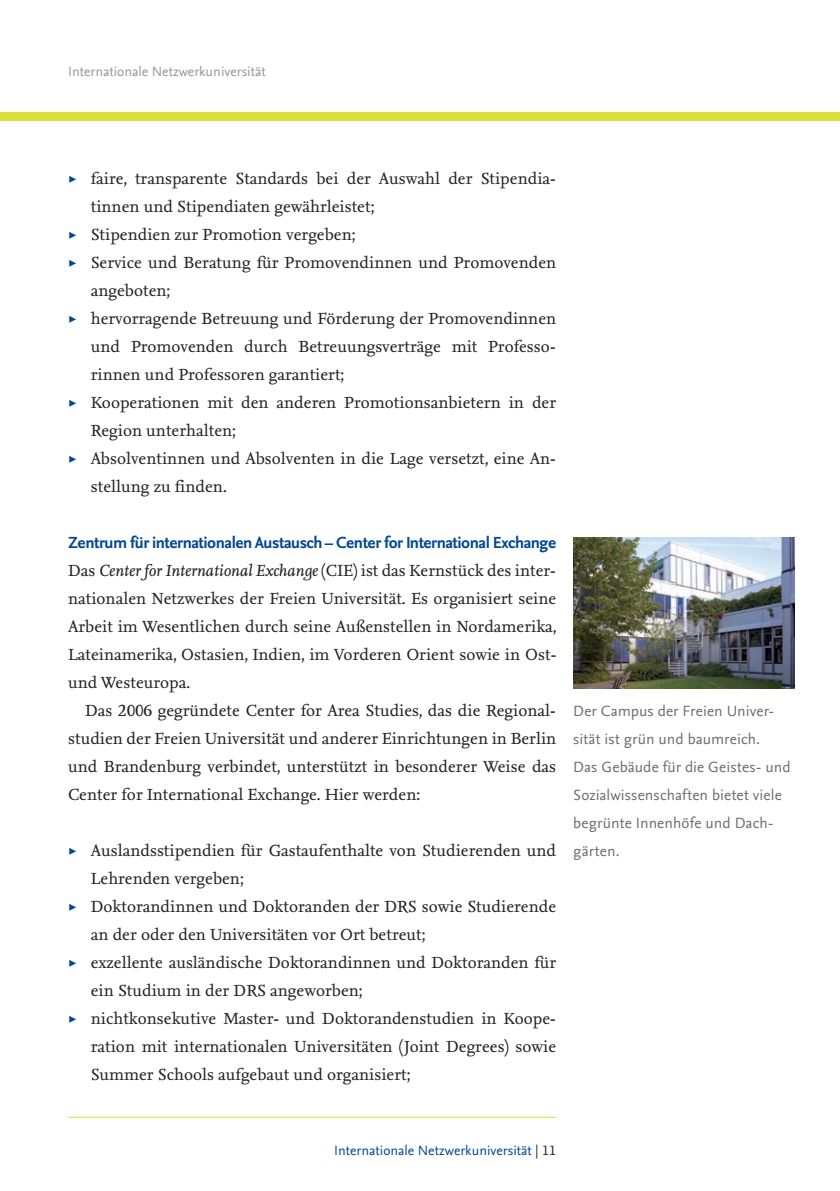
<style>
.page{position:relative;width:840px;height:1191px;background:#fff}
.page>*{position:absolute;margin:0;border:0;box-sizing:border-box;transform-origin:0 0}
.t1{font:16.8px/28px "Nexus Serif TF";color:#231f20}
.t2{font:700 16.8px "Nexus Sans OT";letter-spacing:-.03em;color:#014890}
.t3{font:15.6px/28px "Nexus Sans OT";letter-spacing:.01em;color:#6c6d70}
.t4{font:14px "Nexus Sans OT";color:#014890}
.t5{font:14px "Nexus Sans OT";color:#939598}
.s1{color:#014890}
.s2{font-style:italic}
.s3{color:#231f20}
</style>
<div class="page">
<img style="left:573px;top:537px;width:221px;height:151px">
<hr style="left:68px;top:1116px;width:488px;height:1px;background:#d8e039">
<div style="left:0;top:112px;width:839px;height:9px;background:#d8e039"></div>
<p class="t5" style="left:68px;top:63px;width:199px">Internationale Netzwerkuniversität</p>
<p class="t1" style="left:91px;top:164px;width:466px;text-indent:-23px"><span class="s1">✓</span> faire, transparente Standards bei der Auswahl der Stipendia&shy;tinnen und Stipendiaten gewährleistet;</p>
<p class="t1" style="left:68px;top:220px;width:289px"><span class="s1">✓</span> Stipendien zur Promotion vergeben;</p>
<p class="t1" style="left:91px;top:248px;width:466px;text-indent:-23px"><span class="s1">✓</span> Service und Beratung für Promovendinnen und Promovenden angeboten;</p>
<p class="t1" style="left:91px;top:304px;width:466px;text-align:justify;text-indent:-23px"><span class="s1">✓</span> hervorragende Betreuung und Förderung der Promovendinnen und Promovenden durch Betreuungsverträge mit Professo&shy;rinnen und Professoren garantiert;</p>
<p class="t1" style="left:91px;top:388px;width:466px;text-indent:-23px"><span class="s1">✓</span> Kooperationen mit den anderen Promotionsanbietern in der<br>Region unterhalten;</p>
<p class="t1" style="left:91px;top:444px;width:466px;text-indent:-23px"><span class="s1">✓</span> Absolventinnen und Absolventen in die Lage versetzt, eine An&shy;stellung zu finden.</p>
<p class="t2" style="left:68px;top:532px;width:489px">Zentrum für internationalen Austausch – Center for International Exchange</p>
<p class="t1" style="left:68px;top:556px;width:490px;text-align:justify">Das <span class="s2">Center for International Exchange</span> (CIE) ist das Kernstück des inter&shy;nationalen Netzwerkes der Freien Universität. Es organisiert seine Arbeit im Wesentlichen durch seine Außenstellen in Nordamerika, Lateinamerika, Ostasien, Indien, im Vorderen Orient sowie in Ost&shy;und Westeuropa.</p>
<p class="t1" style="left:68px;top:696px;width:489px;text-align:justify;text-indent:17px">Das 2006 gegründete Center for Area Studies, das die Regional&shy;studien der Freien Universität und anderer Einrichtungen in Berlin und Brandenburg verbindet, unterstützt in besonderer Weise das Center for International Exchange. Hier werden:</p>
<p class="t1" style="left:91px;top:836px;width:466px;text-indent:-23px"><span class="s1">✓</span> Auslandsstipendien für Gastaufenthalte von Studierenden und<br>Lehrenden vergeben;</p>
<p class="t1" style="left:91px;top:892px;width:466px;text-indent:-23px"><span class="s1">✓</span> Doktorandinnen und Doktoranden der DRS sowie Studierende an der oder den Universitäten vor Ort betreut;</p>
<p class="t1" style="left:91px;top:948px;width:466px;text-indent:-23px"><span class="s1">✓</span> exzellente ausländische Doktorandinnen und Doktoranden für ein Studium in der DRS angeworben;</p>
<p class="t1" style="left:91px;top:1004px;width:466px;text-align:justify;text-indent:-23px"><span class="s1">✓</span> nichtkonsekutive Master- und Doktorandenstudien in Koope&shy;ration mit internationalen Universitäten (Joint Degrees) sowie Summer Schools aufgebaut und organisiert;</p>
<p class="t3" style="left:573px;top:697px;width:219px">Der Campus der Freien Univer&shy;sität ist grün und baumreich.<br>Das Gebäude für die Geistes- und<br>Sozialwissenschaften bietet viele begrünte Innenhöfe und Dach&shy;gärten.</p>
<p class="t4" style="left:334px;top:1141px;width:223px">Internationale Netzwerkuniversität <span class="s3">| 11</span></p>
</div>
